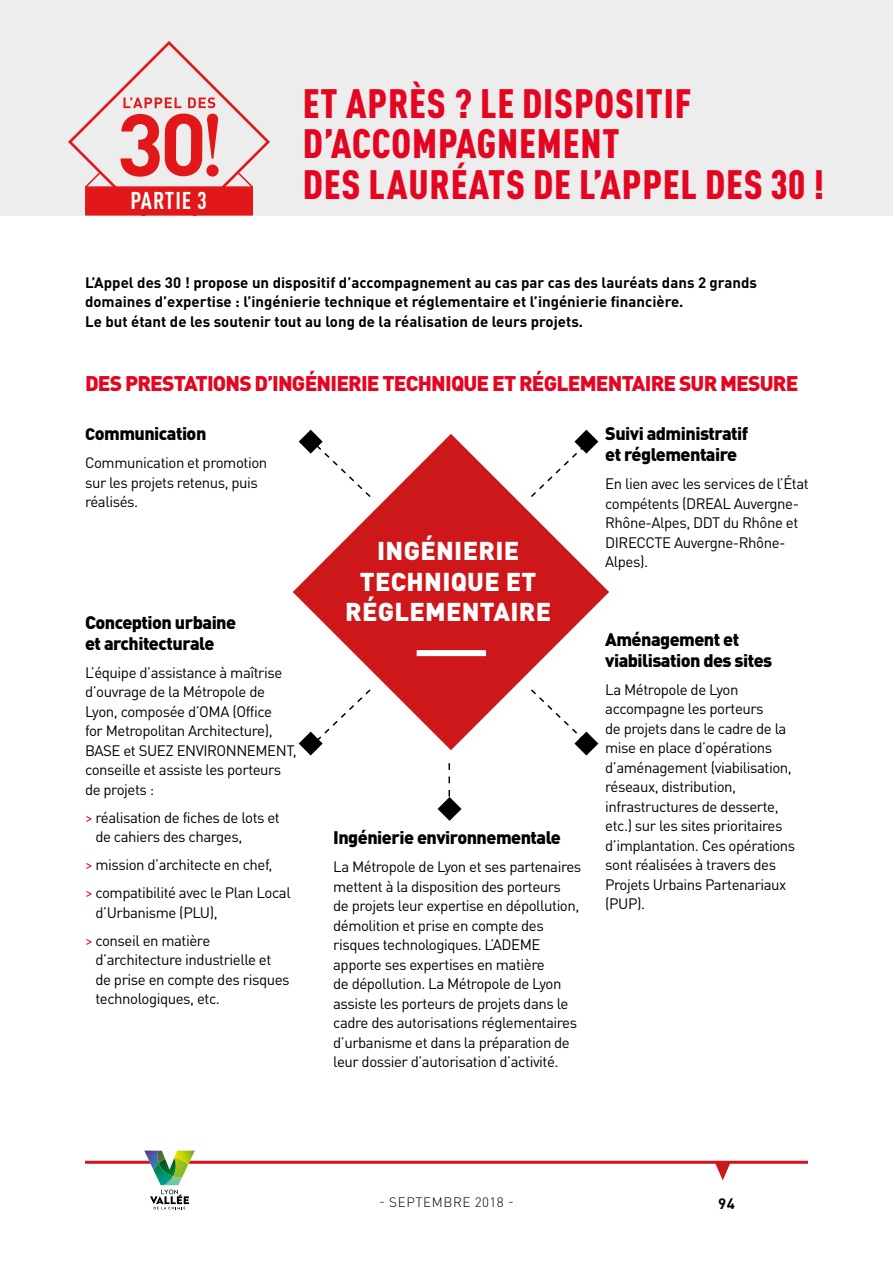
<style>
.page{position:relative;width:893px;height:1263px;background:#fff}
.page>*{position:absolute;margin:0;border:0;box-sizing:border-box;transform-origin:0 0}
.t1{font:900 condensed 40.5px/40.5px "DIN Pro";letter-spacing:.02em;color:#e40521}
.t2{font:900 25.5px/30.6px "DIN Pro";letter-spacing:.01em;color:#fff;text-align:center}
.t3{font:700 condensed 24px "DIN Pro";letter-spacing:.04em;color:#fff}
.t4{font:900 21px "DIN Pro";letter-spacing:-.04em;color:#e40521}
.t5{font:900 18px/21px "DIN Pro";letter-spacing:-.03em;color:#000}
.t6{font:15px/19.5px "DIN Pro";letter-spacing:-.03em;color:#000}
.t7{font:700 15px/19.5px "DIN Pro";color:#000}
.t8{font:300 13.5px "DIN Pro";letter-spacing:.04em;color:#000}
.s1{font-size:16.5px}
.s2{color:#e40521}
</style>
<div class="page">
<div style="left:0;top:0;width:893px;height:216px;background:#ededed"></div>
<hr style="left:85px;top:1161px;width:723px;height:3px;background:#d31120">
<svg style="left:134px;top:1150px;width:69px;height:59px"></svg>
<svg style="left:715px;top:1163px;width:15px;height:17px"></svg>
<svg style="left:68px;top:41px;width:202px;height:175px"></svg>
<svg style="left:293px;top:434px;width:316px;height:316px;fill:#cd171a"></svg>
<div style="left:417px;top:650px;width:69px;height:6px;background:#fff"></div>
<svg style="left:299px;top:430px;width:73px;height:69px"></svg>
<svg style="left:299px;top:688px;width:73px;height:67px"></svg>
<svg style="left:529px;top:430px;width:69px;height:69px"></svg>
<svg style="left:529px;top:688px;width:69px;height:67px"></svg>
<svg style="left:438px;top:763px;width:23px;height:58px"></svg>
<h3 class="t3" style="left:130px;top:186px;width:78px">PARTIE 3</h3>
<h1 class="t1" style="left:303px;top:83px;width:523px">ET APRÈS ? LE DISPOSITIF<br>D’ACCOMPAGNEMENT<br>DES LAURÉATS DE L’APPEL DES 30 !</h1>
<p class="t7" style="left:85px;top:272px;width:674px">L’Appel des 30 ! propose un dispositif d’accompagnement au cas par cas des lauréats dans 2 grands domaines d’expertise : l’ingénierie technique et réglementaire et l’ingénierie financière.<br>Le but étant de les soutenir tout au long de la réalisation de leurs projets.</p>
<h3 class="t4" style="left:85px;top:369px;width:715px">DES PRESTATIONS D’INGÉNIERIE TECHNIQUE ET RÉGLEMENTAIRE SUR MESURE</h3>
<p class="t5" style="left:85px;top:422px;width:123px"><span class="s1">C</span>ommunication</p>
<p class="t6" style="left:85px;top:452px;width:184px">Communication et promotion sur les projets retenus, puis réalisés.</p>
<p class="t5" style="left:85px;top:611px;width:153px">Conception urbaine et architecturale</p>
<p class="t6" style="left:85px;top:661px;width:213px">L’équipe d’assistance à maîtrise d’ouvrage de la Métropole de<br>Lyon, composée d’OMA (Office<br>for Metropolitan Architecture),<br>BASE et SUEZ ENVIRONNEMENT, conseille et assiste les porteurs de projets :</p>
<p class="t6" style="left:95px;top:806px;width:186px;text-indent:-10px"><span class="s2">&gt;</span> réalisation de fiches de lots et de cahiers des charges,</p>
<p class="t6" style="left:85px;top:849px;width:207px;line-height:28px"><span class="s2">&gt;</span> mission d’architecte en chef,<br><span class="s2">&gt;</span> compatibilité avec le Plan Local</p>
<p class="t6" style="left:85px;top:897px;width:134px;line-height:28px;text-indent:10px">d’Urbanisme (PLU), <span class="s2">&gt;</span> conseil en matière</p>
<p class="t6" style="left:95px;top:948px;width:196px">d’architecture industrielle et de prise en compte des risques technologiques, etc.</p>
<h2 class="t2" style="left:345px;top:535px;width:208px">INGÉNIERIE<br>TECHNIQUE ET<br>RÉGLEMENTAIRE</h2>
<p class="t5" style="left:333px;top:826px;width:229px">Ingénierie environnementale</p>
<p class="t6" style="left:333px;top:855px;width:250px">La Métropole de Lyon et ses partenaires mettent à la disposition des porteurs<br>de projets leur expertise en dépollution, démolition et prise en compte des risques technologiques. L’ADEME apporte ses expertises en matière<br>de dépollution. La Métropole de Lyon assiste les porteurs de projets dans le cadre des autorisations réglementaires d’urbanisme et dans la préparation de leur dossier d’autorisation d’activité.</p>
<p class="t5" style="left:605px;top:422px;width:145px">Suivi administratif et réglementaire</p>
<p class="t6" style="left:605px;top:473px;width:205px">En lien avec les services de l’État compétents (DREAL Auvergne-<br>Rhône-Alpes, DDT du Rhône et<br>DIRECCTE Auvergne-Rhône-<br>Alpes).</p>
<p class="t5" style="left:605px;top:628px;width:169px">Aménagement et viabilisation des sites</p>
<p class="t6" style="left:605px;top:678px;width:192px">La Métropole de Lyon accompagne les porteurs<br>de projets dans le cadre de la mise en place d’opérations d’aménagement (viabilisation, réseaux, distribution, infrastructures de desserte, etc.) sur les sites prioritaires d’implantation. Ces opérations sont réalisées à travers des<br>Projets Urbains Partenariaux (PUP).</p>
<p class="t8" style="left:379px;top:1193px;width:136px">- SEPTEMBRE 2018 -</p>
<p class="t7" style="left:718px;top:1193px;width:18px">94</p>
</div>
